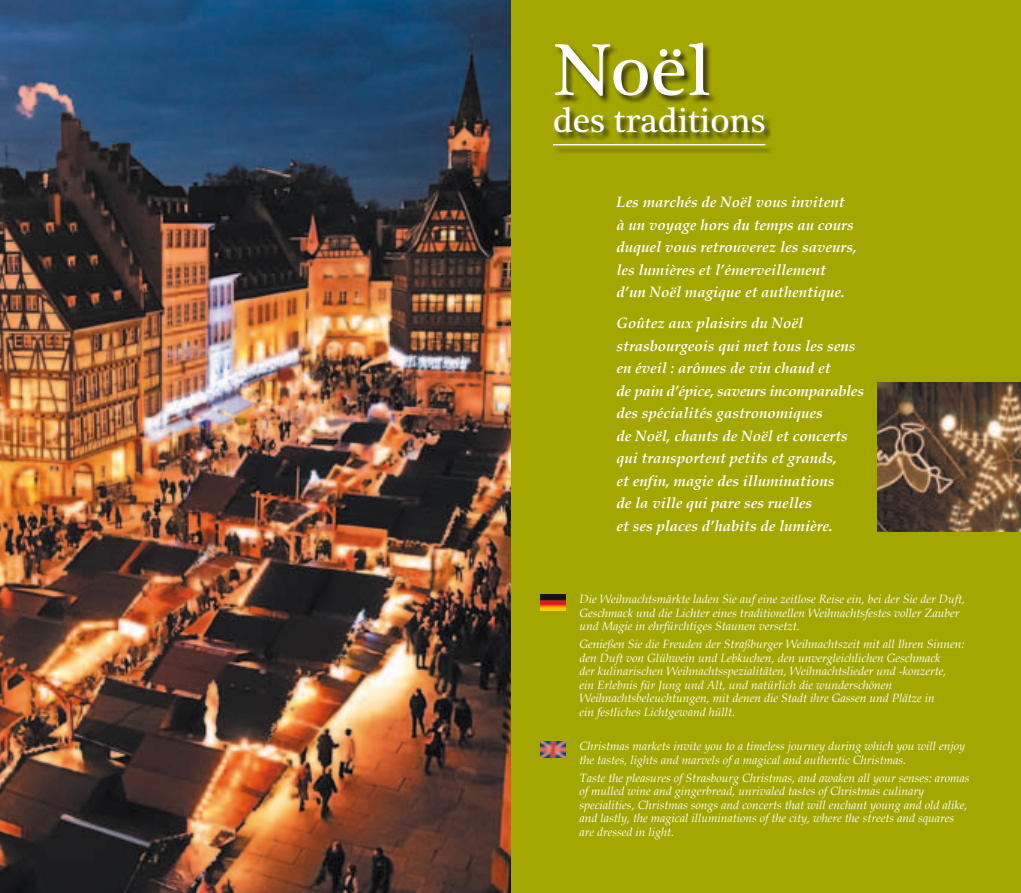
<style>
.page{position:relative;width:1021px;height:893px;background:#fff}
.page>*{position:absolute;margin:0;border:0;box-sizing:border-box;transform-origin:0 0}
.t1{font:75px "Plantagenet Cherokee";color:#fff}
.t2{font:36.15px "Plantagenet Cherokee";color:#fff}
.t3{font:italic 700 15px/22.5px "Book Antiqua";color:#fff}
.t4{font:italic 12px/13.5px "Book Antiqua";color:#fff}
</style>
<div class="page">
<div style="left:510px;top:0;width:510px;height:893px;background:#a4a700"></div>
<div style="left:553px;top:42px;width:221px;height:112px;background:#1a171c;opacity:.75"></div>
<hr style="left:553px;top:144px;width:212px;height:1px;background:#fff">
<img style="left:877px;top:383px;width:143px;height:148px">
<img style="left:0;top:0;width:511px;height:893px">
<img style="left:540px;top:595px;width:26px;height:15px">
<img style="left:540px;top:742px;width:26px;height:15px">
<h1 class="t1" style="left:553px;top:26px;width:160px">Noël</h1>
<h2 class="t2" style="left:553px;top:99px;width:214px">des traditions</h2>
<p class="t3" style="left:616px;top:191px;width:242px">Les marchés de Noël vous invitent<br>à un voyage hors du temps au cours duquel vous retrouverez les saveurs, les lumières et l’émerveillement d’un Noël magique et authentique.</p>
<p class="t3" style="left:616px;top:312px;width:249px">Goûtez aux plaisirs du Noël strasbourgeois qui met tous les sens en éveil : arômes de vin chaud et<br>de pain d’épice, saveurs incomparables des spécialités gastronomiques<br>de Noël, chants de Noël et concerts qui transportent petits et grands,<br>et enfin, magie des illuminations<br>de la ville qui pare ses ruelles<br>et ses places d’habits de lumière.</p>
<p class="t4" style="left:579px;top:593px;width:387px">Die Weihnachtsmärkte laden Sie auf eine zeitlose Reise ein, bei der Sie der Duft,<br>Geschmack und die Lichter eines traditionellen Weihnachtsfestes voller Zauber und Magie in ehrfürchtiges Staunen versetzt.</p>
<p class="t4" style="left:579px;top:637px;width:386px">Genießen Sie die Freuden der Straßburger Weihnachtszeit mit all Ihren Sinnen: den Duft von Glühwein und Lebkuchen, den unvergleichlichen Geschmack<br>der kulinarischen Weihnachtsspezialitäten, Weihnachtslieder und -konzerte,<br>ein Erlebnis für Jung und Alt, und natürlich die wunderschönen Weihnachtsbeleuchtungen, mit denen die Stadt ihre Gassen und Plätze in<br>ein festliches Lichtgewand hüllt.</p>
<p class="t4" style="left:579px;top:740px;width:387px">Christmas markets invite you to a timeless journey during which you will enjoy the tastes, lights and marvels of a magical and authentic Christmas.</p>
<p class="t4" style="left:579px;top:771px;width:391px">Taste the pleasures of Strasbourg Christmas, and awaken all your senses: aromas of mulled wine and gingerbread, unrivaled tastes of Christmas culinary specialities, Christmas songs and concerts that will enchant young and old alike, and lastly, the magical illuminations of the city, where the streets and squares are dressed in light.</p>
</div>
